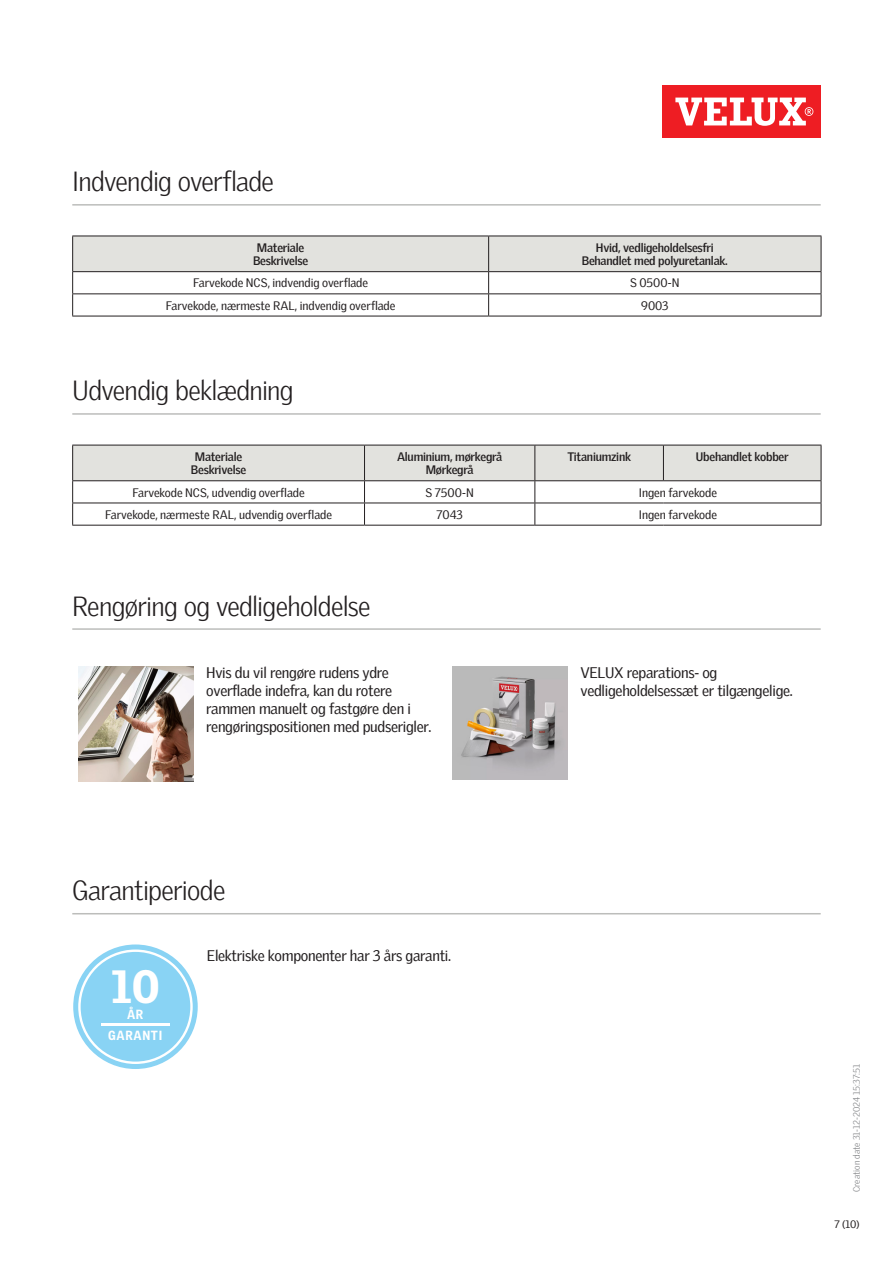
<style>
.page{position:relative;width:893px;height:1263px;background:#fff}
.page>*{position:absolute;margin:0;border:0;box-sizing:border-box;transform-origin:0 0}
.t1{font:900 45.3px "Velux Gothic";color:#fff}
.Headline_With_Line_B{font:300 27px "Velux Gothic";letter-spacing:-.025em;color:#231f20}
.Body_Regular{font:15px/18px "Velux Gothic";letter-spacing:-.02em;color:#231f20}
.t2{font:900 12.9px "Velux Gothic";letter-spacing:.05em;color:#fff;scale:.93 1}
.TableText{font:12px "Velux Gothic";letter-spacing:-.005em;color:#231f20}
.TableHeader{font:700 12px/13.5px "Velux Gothic";letter-spacing:-.02em;color:#231f20;text-align:center}
.t3{font:10.5px "Velux Gothic";color:#231f20}
.t4{font:300 9px "Velux Gothic";color:#7c7e81}
</style>
<div class="page">
<div style="left:662px;top:85px;width:159px;height:53px;background:#ee1d23"></div>
<svg style="left:675px;top:98px;width:138px;height:28px"></svg>
<hr style="left:72px;top:204px;width:749px;height:2px;background:#bcbdbb">
<hr style="left:72px;top:413px;width:749px;height:2px;background:#bcbdbb">
<hr style="left:72px;top:628px;width:749px;height:2px;background:#bcbdbb">
<hr style="left:72px;top:316px;width:417px;height:1px;background:#231f20">
<svg style="left:72px;top:236px;width:750px;height:80px"></svg>
<hr style="left:489px;top:316px;width:332px;height:1px;background:#231f20">
<hr style="left:72px;top:525px;width:293px;height:1px;background:#231f20">
<hr style="left:364px;top:525px;width:171px;height:1px;background:#231f20">
<svg style="left:72px;top:445px;width:750px;height:80px"></svg>
<hr style="left:535px;top:525px;width:128px;height:1px;background:#231f20">
<hr style="left:663px;top:525px;width:158px;height:1px;background:#231f20">
<img style="left:79px;top:666px;width:114px;height:115px">
<img style="left:453px;top:666px;width:115px;height:113px">
<hr style="left:72px;top:913px;width:749px;height:1px;background:#bcbdbb">
<svg style="left:73px;top:944px;width:125px;height:125px"></svg>
<div style="left:81px;top:952px;width:109px;height:109px;background:#89d3f4;border-radius:50%"></div>
<hr style="left:101px;top:1024px;width:69px;height:2px;background:#fff">
<p class="Headline_With_Line_B" style="left:72px;top:161px;width:203px">Indvendig overflade</p>
<p class="TableHeader" style="left:253px;top:240px;width:57px">Materiale<br>Beskrivelse</p>
<p class="TableHeader" style="left:582px;top:240px;width:148px">Hvid, vedligeholdelsesfri<br>Behandlet med polyuretanlak.</p>
<p class="TableText" style="left:193px;top:274px;width:176px">Farvekode NCS, indvendig overflade</p>
<p class="TableText" style="left:630px;top:274px;width:51px">S 0500-N</p>
<p class="TableText" style="left:166px;top:296px;width:231px">Farvekode, nærmeste RAL, indvendig overflade</p>
<p class="TableText" style="left:641px;top:296px;width:29px">9003</p>
<p class="Headline_With_Line_B" style="left:72px;top:370px;width:223px">Udvendig beklædning</p>
<p class="TableHeader" style="left:191px;top:449px;width:57px">Materiale<br>Beskrivelse</p>
<p class="TableHeader" style="left:397px;top:449px;width:107px">Aluminium, mørkegrå<br>Mørkegrå</p>
<p class="TableHeader" style="left:567px;top:449px;width:65px">Titaniumzink</p>
<p class="TableHeader" style="left:696px;top:449px;width:94px">Ubehandlet kobber</p>
<p class="TableText" style="left:132px;top:483px;width:174px">Farvekode NCS, udvendig overflade</p>
<p class="TableText" style="left:425px;top:483px;width:50px">S 7500-N</p>
<p class="TableText" style="left:639px;top:483px;width:80px">Ingen farvekode</p>
<p class="TableText" style="left:105px;top:505px;width:228px">Farvekode, nærmeste RAL, udvendig overflade</p>
<p class="TableText" style="left:437px;top:505px;width:28px">7043</p>
<p class="TableText" style="left:639px;top:505px;width:80px">Ingen farvekode</p>
<p class="Headline_With_Line_B" style="left:72px;top:585px;width:300px">Rengøring og vedligeholdelse</p>
<p class="Body_Regular" style="left:206px;top:662px;width:227px">Hvis du vil rengøre rudens ydre overflade indefra, kan du rotere rammen manuelt og fastgøre den i rengøringspositionen med pudserigler.</p>
<p class="Body_Regular" style="left:580px;top:662px;width:214px">VELUX reparations- og vedligeholdelsessæt er tilgængelige.</p>
<p class="Headline_With_Line_B" style="left:72px;top:870px;width:155px">Garantiperiode</p>
<p class="t1" style="left:111px;top:958px;width:50px">10</p>
<p class="t2" style="left:108px;top:1027px;width:60px">GARANTI</p>
<p class="t2" style="left:127px;top:1006px;width:19px">ÅR</p>
<p class="Body_Regular" style="left:207px;top:945px;width:246px">Elektriske komponenter har 3 års garanti.</p>
<p class="t4" style="left:850px;top:1192px;width:129px;rotate:-90deg">Creation date 31-12-2024 15:37:51</p>
<p class="t3" style="left:834px;top:1216px;width:27px">7 (10)</p>
</div>
